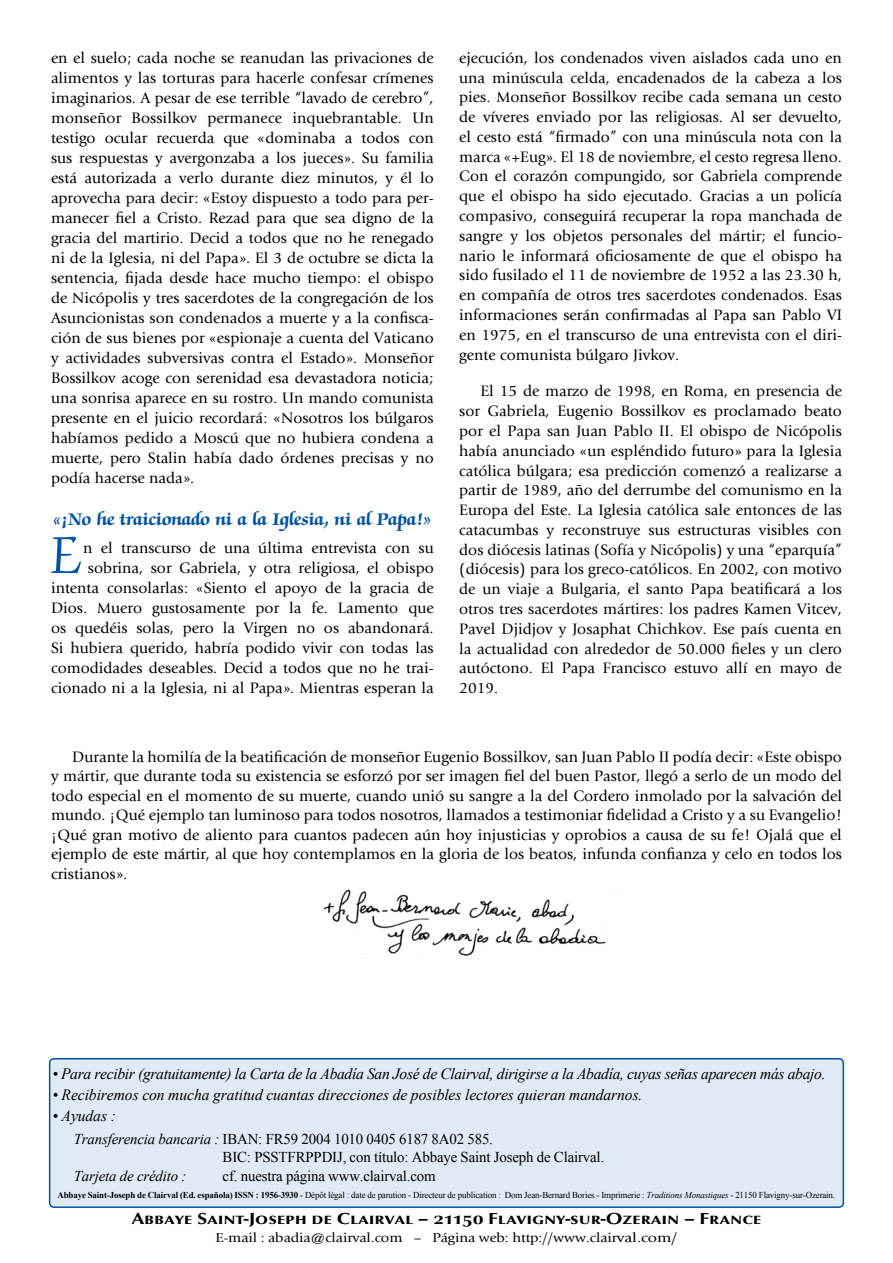
<style>
.page{position:relative;width:893px;height:1263px;background:#fff}
.page>*{position:absolute;margin:0;border:0;box-sizing:border-box;transform-origin:0 0}
.après_titre{font:60px "Zapf Chancery Std";color:#0053a1;scale:.91 1}
.Titre{font:700 19.5px "Zapf Chancery Std";letter-spacing:-.02em;color:#0053a1}
.t1{font:700 16.5px "Opus Sm Caps";letter-spacing:-.005em;color:#000;scale:1.2 1}
.après_titre-2{font:15.75px/19.8px "Giovanni";color:#000;text-align:justify}
.t2{font:italic 15.75px "Times New Roman";letter-spacing:-.02em;color:#000}
.Versements{font:15px "Times New Roman";letter-spacing:-.01em;color:#000}
.Versements-2{font:italic 15px "Times New Roman";letter-spacing:-.01em;color:#000}
.t3{font:13.5px "Giovanni";letter-spacing:-.005em;color:#000;scale:1.1 1}
.t4{font:9px "Times New Roman";letter-spacing:-.015em;color:#000}
.s1{font-style:italic}
.s2{font-weight:700}
</style>
<div class="page">
<img style="left:323px;top:889px;width:283px;height:67px">
<div style="left:50px;top:1059px;width:793px;height:148px;background:#e0eaf4;border-radius:4px"></div>
<div style="left:49px;top:1058px;width:795px;height:150px;border:2px solid #0053a1;border-radius:4px"></div>
<p class="après_titre-2" style="left:51px;top:48px;width:384px">en el suelo; cada noche se reanudan las privaciones de alimentos y las torturas para hacerle confesar crímenes imaginarios. A pesar de ese terrible “lavado de cerebro”, monseñor Bossilkov permanece inquebrantable. Un testigo ocular recuerda que «dominaba a todos con sus respuestas y avergonzaba a los jueces». Su familia está autorizada a verlo durante diez minutos, y él lo aprovecha para decir: «Estoy dispuesto a todo para per&shy;manecer fiel a Cristo. Rezad para que sea digno de la gracia del martirio. Decid a todos que no he renegado ni de la Iglesia, ni del Papa». El 3 de octubre se dicta la sentencia, fijada desde hace mucho tiempo: el obispo de Nicópolis y tres sacerdotes de la congregación de los Asuncionistas son condenados a muerte y a la confisca&shy;ción de sus bienes por «espionaje a cuenta del Vaticano y actividades subversivas contra el Estado». Monseñor Bossilkov acoge con serenidad esa devastadora noticia; una sonrisa aparece en su rostro. Un mando comunista presente en el juicio recordará: «Nosotros los búlgaros habíamos pedido a Moscú que no hubiera condena a muerte, pero Stalin había dado órdenes precisas y no podía hacerse nada».</p>
<p class="Titre" style="left:53px;top:509px;width:380px">«¡No he traicionado ni a la Iglesia, ni al Papa!»</p>
<p class="après_titre" style="left:51px;top:524px;width:35px">E</p>
<p class="après_titre-2" style="left:51px;top:538px;width:384px;text-align:right">n el transcurso de una última entrevista con su sobrina, sor Gabriela, y otra religiosa, el obispo intenta consolarlas: «Siento el apoyo de la gracia de Dios. Muero gustosamente por la fe. Lamento que os quedéis solas, pero la Virgen no os abandonará.<br>Si hubiera querido, habría podido vivir con todas las comodidades deseables. Decid a todos que no he trai&shy;cionado ni a la Iglesia, ni al Papa». Mientras esperan la</p>
<p class="après_titre-2" style="left:459px;top:48px;width:384px">ejecución, los condenados viven aislados cada uno en una minúscula celda, encadenados de la cabeza a los pies. Monseñor Bossilkov recibe cada semana un cesto de víveres enviado por las religiosas. Al ser devuelto, el cesto está “firmado” con una minúscula nota con la marca «+Eug». El 18 de noviembre, el cesto regresa lleno.<br>Con el corazón compungido, sor Gabriela comprende que el obispo ha sido ejecutado. Gracias a un policía compasivo, conseguirá recuperar la ropa manchada de sangre y los objetos personales del mártir; el funcio&shy;nario le informará oficiosamente de que el obispo ha sido fusilado el 11 de noviembre de 1952 a las 23.30 h, en compañía de otros tres sacerdotes condenados. Esas informaciones serán confirmadas al Papa san Pablo VI en 1975, en el transcurso de una entrevista con el diri&shy;gente comunista búlgaro Jivkov.</p>
<p class="après_titre-2" style="left:459px;top:381px;width:384px;text-indent:21px">El 15 de marzo de 1998, en Roma, en presencia de sor Gabriela, Eugenio Bossilkov es proclamado beato por el Papa san Juan Pablo II. El obispo de Nicópolis había anunciado «un espléndido futuro» para la Iglesia católica búlgara; esa predicción comenzó a realizarse a partir de 1989, año del derrumbe del comunismo en la Europa del Este. La Iglesia católica sale entonces de las catacumbas y reconstruye sus estructuras visibles con dos diócesis latinas (Sofía y Nicópolis) y una “eparquía” (diócesis) para los greco-católicos. En 2002, con motivo de un viaje a Bulgaria, el santo Papa beatificará a los otros tres sacerdotes mártires: los padres Kamen Vitcev, Pavel Djidjov y Josaphat Chichkov. Ese país cuenta en la actualidad con alrededor de 50.000 fieles y un clero autóctono. El Papa Francisco estuvo allí en mayo de 2019.</p>
<p class="après_titre-2" style="left:51px;top:747px;width:792px;text-indent:21px">Durante la homilía de la beatificación de monseñor Eugenio Bossilkov, san Juan Pablo II podía decir: «Este obispo y mártir, que durante toda su existencia se esforzó por ser imagen fiel del buen Pastor, llegó a serlo de un modo del todo especial en el momento de su muerte, cuando unió su sangre a la del Cordero inmolado por la salvación del mundo. ¡Qué ejemplo tan luminoso para todos nosotros, llamados a testimoniar fidelidad a Cristo y a su Evangelio! ¡Qué gran motivo de aliento para cuantos padecen aún hoy injusticias y oprobios a causa de su fe! Ojalá que el ejemplo de este mártir, al que hoy contemplamos en la gloria de los beatos, infunda confianza y celo en todos los cristianos».</p>
<p class="t2" style="left:53px;top:1063px;width:775px">• Para recibir (gratuitamente) la Carta de la Abadía San José de Clairval, dirigirse a la Abadía, cuyas señas aparecen más abajo.</p>
<p class="t2" style="left:53px;top:1084px;width:591px">• Recibiremos con mucha gratitud cuantas direcciones de posibles lectores quieran mandarnos.</p>
<p class="t2" style="left:53px;top:1105px;width:65px">• Ayudas :</p>
<p class="Versements" style="left:74px;top:1129px;width:421px"><span class="s1">Transferencia bancaria :</span> IBAN: FR59 2004 1010 0405 6187 8A02 585.</p>
<p class="Versements" style="left:223px;top:1147px;width:383px">BIC: PSSTFRPPDIJ, con título: Abbaye Saint Joseph de Clairval.</p>
<p class="Versements-2" style="left:74px;top:1166px;width:114px">Tarjeta de crédito :</p>
<p class="Versements" style="left:223px;top:1166px;width:215px">cf. nuestra página www.clairval.com</p>
<p class="t4" style="left:57px;top:1188px;width:779px"><span class="s2">Abbaye Saint-Joseph de Clairval (Ed. española) ISSN : 1956-3930</span> - Dépôt légal : date de parution - Directeur de publication : Dom Jean-Bernard Bories - Imprimerie : <span class="s1">Traditions Monastiques</span> - 21150 Flavigny-sur-Ozerain.</p>
<p class="t1" style="left:131px;top:1209px;width:527px">Abbaye Saint-Joseph de Clairval – 21150 Flavigny-sur-Ozerain – France</p>
<p class="t3" style="left:216px;top:1229px;width:421px">E-mail : abadia@clairval.com – Página web: http://www.clairval.com/</p>
</div>
